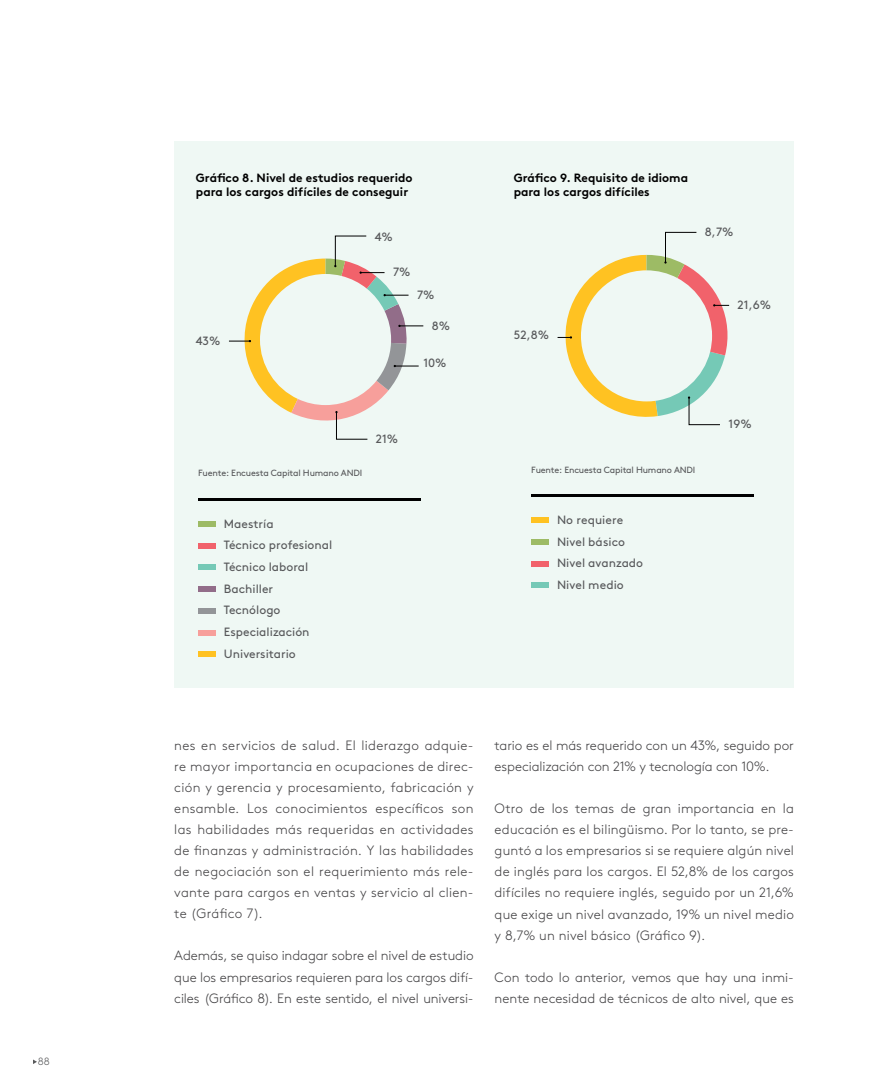
<style>
.page{position:relative;width:893px;height:1085px;background:#fff}
.page>*{position:absolute;margin:0;border:0;box-sizing:border-box;transform-origin:0 0}
.t1{font:300 13.5px/21px "Brown";letter-spacing:.005em;color:#414042;text-align:justify}
.t2{font:12px/21.8px "Brown";color:#58595b}
.t3{font:700 12px/14.4px "Brown";color:#000}
.t4{font:300 10.5px "Brown";color:#58595b}
.t5{font:9px "Brown";letter-spacing:-.02em;color:#58595b}
</style>
<div class="page">
<svg style="left:33px;top:1059px;width:4px;height:5px"></svg>
<div style="left:174px;top:141px;width:620px;height:546px;background:#eff8f4"></div>
<svg style="left:229px;top:235px;width:194px;height:205px"></svg>
<hr style="left:198px;top:498px;width:222px;height:2px;background:#000">
<div style="left:198px;top:521px;width:17px;height:6px;background:#9dbb65"></div>
<div style="left:198px;top:543px;width:17px;height:5px;background:#f1626b"></div>
<div style="left:198px;top:564px;width:17px;height:6px;background:#75c9b6"></div>
<div style="left:198px;top:586px;width:17px;height:6px;background:#926d89"></div>
<div style="left:198px;top:608px;width:17px;height:5px;background:#939598"></div>
<div style="left:198px;top:629px;width:17px;height:6px;background:#f79f9b"></div>
<div style="left:198px;top:651px;width:17px;height:6px;background:#ffc222"></div>
<svg style="left:557px;top:232px;width:173px;height:193px"></svg>
<hr style="left:531px;top:494px;width:222px;height:2px;background:#000">
<div style="left:531px;top:517px;width:17px;height:6px;background:#ffc222"></div>
<div style="left:531px;top:539px;width:17px;height:6px;background:#9dbb65"></div>
<div style="left:531px;top:561px;width:17px;height:5px;background:#f1626b"></div>
<div style="left:531px;top:582px;width:17px;height:6px;background:#75c9b6"></div>
<p class="t4" style="left:38px;top:1054px;width:13px">88</p>
<p class="t3" style="left:196px;top:169px;width:218px">Gráfico 8. Nivel de estudios requerido para los cargos difíciles de conseguir</p>
<p class="t2" style="left:375px;top:224px;width:20px">4%</p>
<p class="t2" style="left:196px;top:329px;width:26px">43%</p>
<p class="t2" style="left:393px;top:260px;width:19px">7%</p>
<p class="t2" style="left:417px;top:283px;width:19px">7%</p>
<p class="t2" style="left:432px;top:313px;width:20px">8%</p>
<p class="t2" style="left:423px;top:350px;width:25px">10%</p>
<p class="t5" style="left:198px;top:466px;width:165px">Fuente: Encuesta Capital Humano ANDI</p>
<p class="t2" style="left:376px;top:427px;width:24px">21%</p>
<p class="t2" style="left:224px;top:511px;width:110px">Maestría<br>Técnico profesional<br>Técnico laboral<br>Bachiller<br>Tecnólogo<br>Especialización<br>Universitario</p>
<p class="t3" style="left:513px;top:169px;width:176px">Gráfico 9. Requisito de idioma para los cargos difíciles</p>
<p class="t2" style="left:705px;top:220px;width:30px">8,7%</p>
<p class="t2" style="left:513px;top:323px;width:37px">52,8%</p>
<p class="t2" style="left:737px;top:293px;width:35px">21,6%</p>
<p class="t5" style="left:531px;top:462px;width:165px">Fuente: Encuesta Capital Humano ANDI</p>
<p class="t2" style="left:557px;top:508px;width:68px">No requiere</p>
<p class="t2" style="left:557px;top:529px;width:88px">Nivel básico<br>Nivel avanzado<br>Nivel medio</p>
<p class="t2" style="left:728px;top:411px;width:25px">19%</p>
<p class="t1" style="left:174px;top:734px;width:301px">nes en servicios de salud. El liderazgo adquie&shy;re mayor importancia en ocupaciones de direc&shy;ción y gerencia y procesamiento, fabricación y ensamble. Los conocimientos específicos son las habilidades más requeridas en actividades de finanzas y administración. Y las habilidades de negociación son el requerimiento más rele&shy;vante para cargos en ventas y servicio al clien&shy;te (Gráfico 7).</p>
<p class="t1" style="left:174px;top:944px;width:301px">Además, se quiso indagar sobre el nivel de estudio que los empresarios requieren para los cargos difí&shy;ciles (Gráfico 8). En este sentido, el nivel universi-</p>
<p class="t1" style="left:494px;top:734px;width:301px">tario es el más requerido con un 43%, seguido por especialización con 21% y tecnología con 10%.</p>
<p class="t1" style="left:494px;top:797px;width:301px">Otro de los temas de gran importancia en la educación es el bilingüismo. Por lo tanto, se pre&shy;guntó a los empresarios si se requiere algún nivel de inglés para los cargos. El 52,8% de los cargos difíciles no requiere inglés, seguido por un 21,6% que exige un nivel avanzado, 19% un nivel medio y 8,7% un nivel básico (Gráfico 9).</p>
<p class="t1" style="left:494px;top:965px;width:301px">Con todo lo anterior, vemos que hay una inmi&shy;nente necesidad de técnicos de alto nivel, que es</p>
</div>
